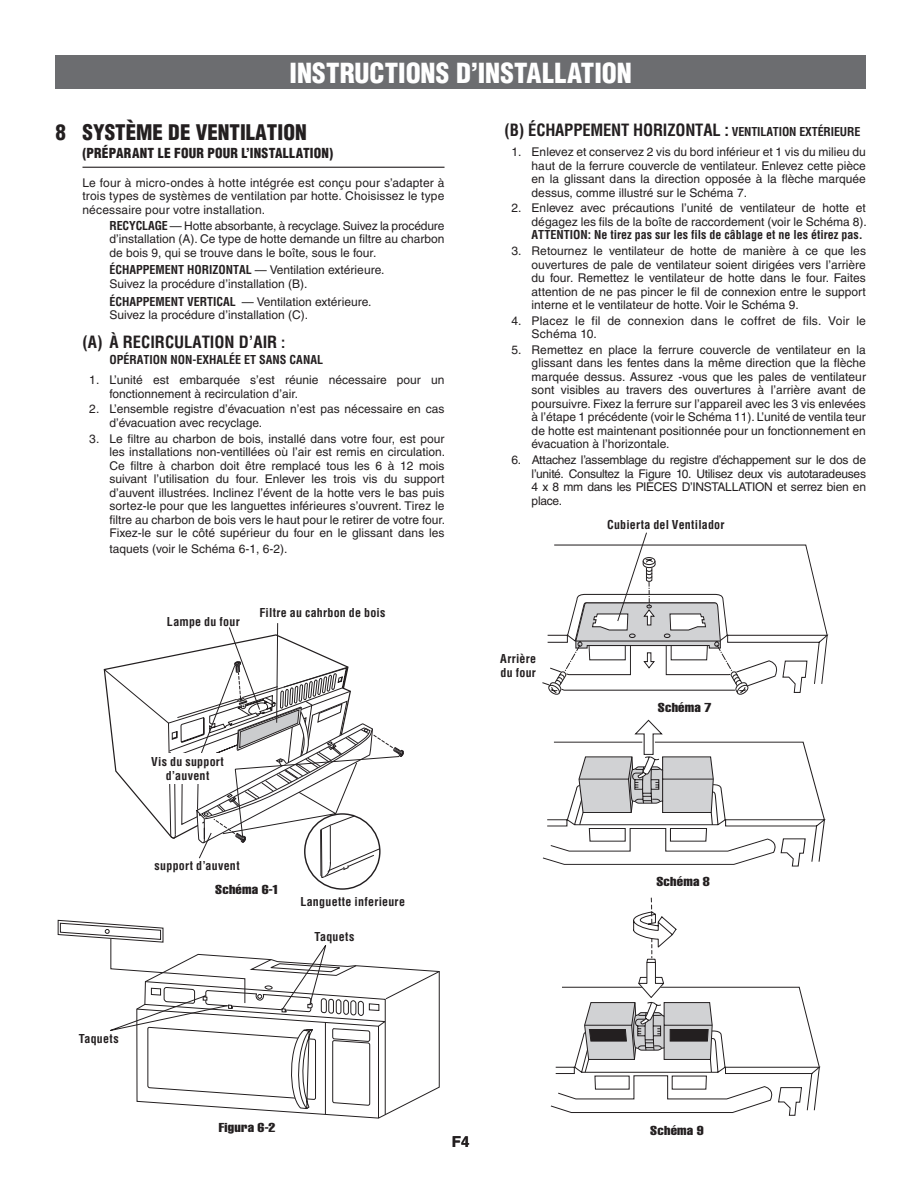
<style>
.page{position:relative;width:920px;height:1190px;background:#fff}
.page>*{position:absolute;margin:0;border:0;box-sizing:border-box;transform-origin:0 0}
.t1{font:900 condensed 27px "Helvetica";color:#fff}
.t2{font:900 condensed 21px "Helvetica";color:#231f20}
.t3{font:700 condensed 16.5px "Helvetica";letter-spacing:-.01em;color:#231f20}
.t4{font:700 15px "Helvetica";color:#231f20}
.t5{font:900 condensed 13.5px "Helvetica";letter-spacing:.015em;color:#231f20}
.t6{font:extra-condensed 12.75px "Helvetica";letter-spacing:.015em;color:#231f20;scale:1.18 1}
.t7{font:12px/13.5px "Helvetica";color:#231f20;text-align:justify}
.t8{font:700 condensed 12px/14.4px "Helvetica";letter-spacing:.015em;color:#231f20;text-align:center}
.s1{font-weight:700;font-stretch:condensed}
.s2{font-size:15px}
.s3{font-size:12px}
</style>
<div class="page">
<div style="left:55px;top:55px;width:810px;height:34px;background:#6c6d70"></div>
<hr style="left:82px;top:167px;width:362px;height:1px;background:#231f20">
<svg style="left:103px;top:623px;width:300px;height:254px"></svg>
<div style="left:141px;top:752px;width:93px;height:31px;background:#fff"></div>
<svg style="left:550px;top:897px;width:270px;height:218px"></svg>
<svg style="left:542px;top:719px;width:283px;height:147px"></svg>
<svg style="left:57px;top:919px;width:382px;height:199px"></svg>
<svg style="left:542px;top:532px;width:286px;height:162px"></svg>
<h1 class="t1" style="left:289px;top:63px;width:343px">INSTRUCTIONS D’INSTALLATION</h1>
<h2 class="t2" style="left:55px;top:124px;width:253px">8 SYSTÈME DE VENTILATION</h2>
<p class="t5" style="left:82px;top:148px;width:252px">(PRÉPARANT LE FOUR POUR L’INSTALLATION)</p>
<p class="t7" style="left:82px;top:177px;width:363px">Le four à micro-ondes à hotte intégrée est conçu pour s’adapter à trois types de systèmes de ventilation par hotte. Choisissez le type nécessaire pour votre installation.</p>
<p class="t7" style="left:109px;top:220px;width:336px"><span class="s1">RECYCLAGE</span> — Hotte absorbante, à recyclage. Suivez la procédure d’installation (A). Ce type de hotte demande un filtre au charbon de bois 9, qui se trouve dans le boîte, sous le four.</p>
<p class="t7" style="left:109px;top:264px;width:276px"><span class="s1">ÉCHAPPEMENT HORIZONTAL</span> — Ventilation extérieure.<br>Suivez la procédure d’installation (B).</p>
<p class="t7" style="left:109px;top:296px;width:263px"><span class="s1">ÉCHAPPEMENT VERTICAL</span> — Ventilation extérieure.<br>Suivez la procédure d’installation (C).</p>
<h3 class="t3" style="left:82px;top:335px;width:204px">(A) À RECIRCULATION D’AIR <span class="s2">:</span></h3>
<p class="t8" style="left:109px;top:353px;width:215px">OPÉRATION NON-EXHALÉE ET SANS CANAL</p>
<p class="t7" style="left:109px;top:374px;width:336px;text-indent:-20px">1. L’unité est embarquée s’est réunie nécessaire pour un fonctionnement à recirculation d’air.</p>
<p class="t7" style="left:109px;top:403px;width:336px;text-indent:-20px">2. L’ensemble registre d’évacuation n’est pas nécessaire en cas d’évacuation avec recyclage.</p>
<p class="t7" style="left:109px;top:432px;width:337px;text-indent:-20px">3. Le filtre au charbon de bois, installé dans votre four, est pour les installations non-ventillées où l’air est remis en circulation.<br>Ce filtre à charbon doit être remplacé tous les 6 à 12 mois suivant l’utilisation du four. Enlever les trois vis du support d’auvent illustrées. Inclinez l’évent de la hotte vers le bas puis sortez-le pour que les languettes inférieures s’ouvrent. Tirez le filtre au charbon de bois vers le haut pour le retirer de votre four.<br>Fixez-le sur le côté supérieur du four en le glissant dans les</p>
<p class="t7" style="left:109px;top:543px;width:179px">taquets (voir le Schéma 6-1, 6-2).</p>
<h3 class="t3" style="left:504px;top:124px;width:357px">(B) ÉCHAPPEMENT HORIZONTAL : <span class="s3">VENTILATION EXTÉRIEURE</span></h3>
<p class="t7" style="left:531px;top:146px;width:336px;text-indent:-20px">1. Enlevez et conservez 2 vis du bord inférieur et 1 vis du milieu du haut de la ferrure couvercle de ventilateur. Enlevez cette pièce en la glissant dans la direction opposée à la flèche marquée dessus, comme illustré sur le Schéma 7.</p>
<p class="t7" style="left:511px;top:202px;width:357px;text-align:right">2. Enlevez avec précautions l’unité de ventilateur de hotte et dégagez les fils de la boîte de raccordement (voir le Schéma 8).</p>
<p class="t8" style="left:531px;top:229px;width:332px">ATTENTION: Ne tirez pas sur les fils de câblage et ne les étirez pas.</p>
<p class="t7" style="left:531px;top:245px;width:336px;text-indent:-20px">3. Retournez le ventilateur de hotte de manière à ce que les ouvertures de pale de ventilateur soient dirigées vers l’arrière du four. Remettez le ventilateur de hotte dans le four. Faites attention de ne pas pincer le fil de connexion entre le support interne et le ventilateur de hotte. Voir le Schéma 9.</p>
<p class="t7" style="left:531px;top:315px;width:336px;text-indent:-20px">4. Placez le fil de connexion dans le coffret de fils. Voir le<br>Schéma 10.</p>
<p class="t7" style="left:531px;top:344px;width:336px;text-indent:-20px">5. Remettez en place la ferrure couvercle de ventilateur en la glissant dans les fentes dans la même direction que la flèche marquée dessus. Assurez -vous que les pales de ventilateur sont visibles au travers des ouvertures à l’arrière avant de poursuivre. Fixez la ferrure sur l’appareil avec les 3 vis enlevées à l’étape 1 précédente (voir le Schéma 11). L’unité de ventila teur de hotte est maintenant positionnée pour un fonctionnement en évacuation à l’horizontale.</p>
<p class="t7" style="left:531px;top:454px;width:336px;text-indent:-20px">6. Attachez l’assemblage du registre d’échappement sur le dos de l’unité. Consultez la Figure 10. Utilisez deux vis autotaradeuses 4 x 8 mm dans les PIÈCES D’INSTALLATION et serrez bien en place.</p>
<p class="t8" style="left:607px;top:518px;width:119px">Cubierta del Ventilador</p>
<p class="t8" style="left:167px;top:615px;width:74px">Lampe du four</p>
<p class="t8" style="left:259px;top:606px;width:128px">Filtre au cahrbon de bois</p>
<p class="t8" style="left:151px;top:755px;width:74px">Vis du support d’auvent</p>
<p class="t8" style="left:155px;top:859px;width:86px">support d’auvent</p>
<p class="t6" style="left:215px;top:884px;width:55px">Schéma 6-1</p>
<p class="t8" style="left:300px;top:895px;width:106px">Languette inferieure</p>
<p class="t8" style="left:314px;top:930px;width:41px">Taquets</p>
<p class="t8" style="left:79px;top:1032px;width:41px">Taquets</p>
<p class="t6" style="left:219px;top:1123px;width:50px">Figura 6-2</p>
<p class="t8" style="left:500px;top:652px;width:37px;text-align:left">Arrière du four</p>
<p class="t4" style="left:452px;top:1136px;width:19px">F4</p>
<p class="t6" style="left:657px;top:703px;width:47px">Schéma 7</p>
<p class="t6" style="left:656px;top:876px;width:47px">Schéma 8</p>
<p class="t6" style="left:650px;top:1125px;width:47px">Schéma 9</p>
</div>
